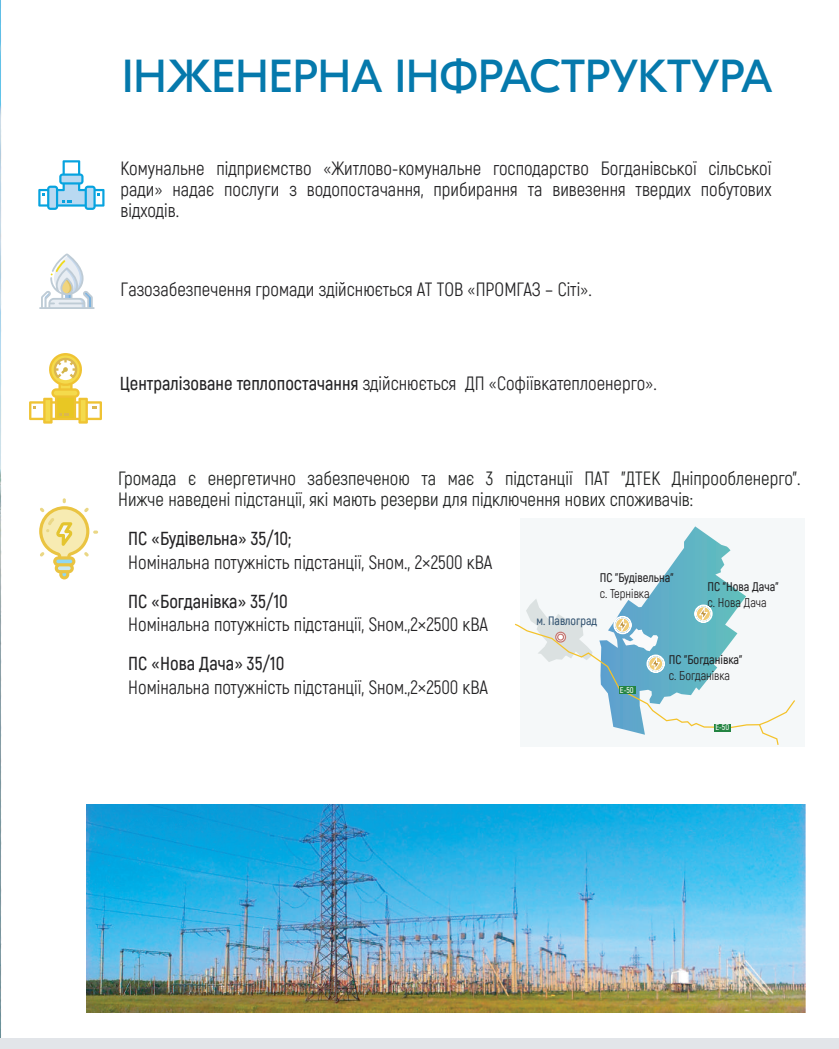
<style>
.page{position:relative;width:839px;height:1049px;background:#fff}
.page>*{position:absolute;margin:0;border:0;box-sizing:border-box;transform-origin:0 0}
.t1{font:46.25px "GT Eesti Pro Display";color:#0579ac}
.t2{font:18.75px/21.2px "Akrobat";color:#232224;text-align:justify}
.t3{font:18.75px/21.2px "Akrobat";color:#222423}
.t4{font:600 18.75px "Akrobat";color:#232224}
.t5{font:600 12.5px "Akrobat";color:#232224}
.t6{font:12.5px "Akrobat";color:#231f20}
.t7{font:600 12.12px "Akrobat";color:#345471}
.t8{font:600 8.25px "Akrobat";color:#fff}
.s1{font-weight:600}
</style>
<div class="page">
<div style="left:520px;top:518px;width:285px;height:228px;background:#f5f8f9"></div>
<img style="left:0;top:0;width:1px;height:1038px">
<div style="left:0;top:1038px;width:839px;height:11px;background:#e2e5e9"></div>
<svg style="left:38px;top:160px;width:66px;height:50px"></svg>
<svg style="left:39px;top:498px;width:59px;height:81px"></svg>
<svg style="left:39px;top:253px;width:56px;height:56px"></svg>
<svg style="left:29px;top:353px;width:73px;height:71px"></svg>
<svg style="left:515px;top:526px;width:280px;height:219px"></svg>
<img style="left:86px;top:804px;width:719px;height:208px">
<h1 class="t1" style="left:122px;top:51px;width:652px">ІНЖЕНЕРНА ІНФРАСТРУКТУРА</h1>
<p class="t2" style="left:121px;top:157px;width:652px">Комунальне підприємство «Житлово-комунальне господарство Богданівської сільської ради» надає послуги з водопостачання, прибирання та вивезення твердих побутових відходів.</p>
<p class="t2" style="left:121px;top:279px;width:473px">Газозабезпечення громади здійснюється АТ ТОВ «ПРОМГАЗ – Сіті».</p>
<p class="t2" style="left:120px;top:373px;width:538px"><span class="s1">Централізоване теплопостачання</span> здійснюється ДП «Софіївкатеплоенерго».</p>
<p class="t3" style="left:118px;top:468px;width:684px">Громада є енергетично забезпеченою та має 3 підстанції ПАТ "ДТЕК Дніпрообленерго".<br>Нижче наведені підстанції, які мають резерви для підключення нових споживачів:</p>
<p class="t4" style="left:128px;top:527px;width:164px">ПС «Будівельна» 35/10;</p>
<p class="t2" style="left:128px;top:551px;width:366px">Номінальна потужність підстанції, Sном., 2×2500 кВА</p>
<p class="t4" style="left:128px;top:589px;width:161px">ПС «Богданівка» 35/10</p>
<p class="t2" style="left:128px;top:614px;width:361px">Номінальна потужність підстанції, Sном.,2×2500 кВА</p>
<p class="t4" style="left:128px;top:652px;width:158px">ПС «Нова Дача» 35/10</p>
<p class="t2" style="left:128px;top:676px;width:361px">Номінальна потужність підстанції, Sном.,2×2500 кВА</p>
<p class="t5" style="left:600px;top:570px;width:75px">ПС "Будівельна"</p>
<p class="t6" style="left:600px;top:586px;width:51px">с. Тернівка</p>
<p class="t5" style="left:707px;top:579px;width:73px">ПС "Нова Дача"</p>
<p class="t6" style="left:707px;top:595px;width:61px">с. Нова Дача</p>
<p class="t7" style="left:536px;top:614px;width:62px">м. Павлоград</p>
<p class="t5" style="left:669px;top:651px;width:75px">ПС "Богданівка"</p>
<p class="t6" style="left:669px;top:668px;width:63px">с. Богданівка</p>
<p class="t8" style="left:620px;top:685px;width:15px">Е-50</p>
<p class="t8" style="left:715px;top:722px;width:15px">Е-50</p>
</div>
